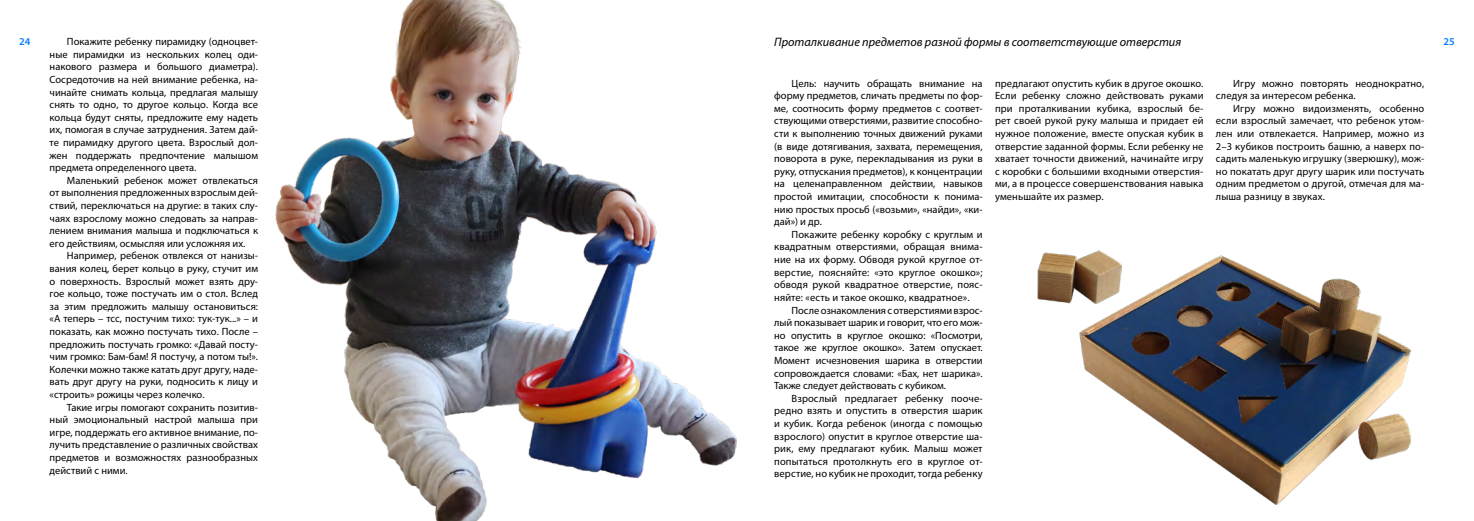
<style>
.page{position:relative;width:1474px;height:521px;background:#fff}
.page>*{position:absolute;margin:0;border:0;box-sizing:border-box;transform-origin:0 0}
.Subtitle_game{font:italic 12.25px "Myriad Pro";color:#000}
.Text{font:10.5px/12.6px "Myriad Pro";color:#000;text-align:justify}
.t1{font:600 10.5px "Myriad Pro";color:#007dff}
</style>
<div class="page">
<img style="left:1079px;top:255px;width:331px;height:249px">
<img style="left:1037px;top:251px;width:84px;height:52px">
<img style="left:275px;top:0;width:462px;height:521px">
<p class="Text" style="left:50px;top:35px;width:210px;text-indent:17px">Покажите ребенку пирамидку (одноцвет&shy;ные пирамидки из нескольких колец оди&shy;накового размера и большого диаметра).<br>Сосредоточив на ней внимание ребенка, на&shy;чинайте снимать кольца, предлагая малышу снять то одно, то другое кольцо. Когда все кольца будут сняты, предложите ему надеть их, помогая в случае затруднения. Затем дай&shy;те пирамидку другого цвета. Взрослый дол&shy;жен поддержать предпочтение малышом предмета определенного цвета.</p>
<p class="Text" style="left:50px;top:174px;width:210px;text-indent:17px">Маленький ребенок может отвлекаться от выполнения предложенных взрослым дей&shy;ствий, переключаться на другие: в таких слу&shy;чаях взрослому можно следовать за направ&shy;лением внимания малыша и подключаться к его действиям, осмысляя или усложняя их.</p>
<p class="Text" style="left:50px;top:249px;width:210px;text-indent:17px">Например, ребенок отвлекся от нанизы&shy;вания колец, берет кольцо в руку, стучит им о поверхность. Взрослый может взять дру&shy;гое кольцо, тоже постучать им о стол. Вслед за этим предложить малышу остановиться: «А теперь – тсс, постучим тихо: тук-тук...» – и показать, как можно постучать тихо. После – предложить постучать громко: «Давай посту&shy;чим громко: Бам-бам! Я постучу, а потом ты!».<br>Колечки можно также катать друг другу, наде&shy;вать друг другу на руки, подносить к лицу и «строить» рожицы через колечко.</p>
<p class="Text" style="left:50px;top:400px;width:210px;text-indent:17px">Такие игры помогают сохранить позитив&shy;ный эмоциональный настрой малыша при игре, поддержать его активное внимание, по&shy;лучить представление о различных свойствах предметов и возможностях разнообразных действий с ними.</p>
<p class="Subtitle_game" style="left:774px;top:35px;width:408px">Проталкивание предметов разной формы в соответствующие отверстия</p>
<p class="t1" style="left:19px;top:35px;width:13px">24</p>
<p class="t1" style="left:1443px;top:35px;width:13px">25</p>
<p class="Text" style="left:774px;top:77px;width:210px;text-indent:17px">Цель: научить обращать внимание на форму предметов, сличать предметы по фор&shy;ме, соотносить форму предметов с соответ&shy;ствующими отверстиями, развитие способно&shy;сти к выполнению точных движений руками (в виде дотягивания, захвата, перемещения, поворота в руке, перекладывания из руки в руку, отпускания предметов), к концентрации на целенаправленном действии, навыков простой имитации, способности к понима&shy;нию простых просьб («возьми», «найди», «ки&shy;дай») и др.</p>
<p class="Text" style="left:774px;top:228px;width:210px;text-indent:17px">Покажите ребенку коробку с круглым и квадратным отверстиями, обращая внима&shy;ние на их форму. Обводя рукой круглое от&shy;верстие, поясняйте: «это круглое окошко»; обводя рукой квадратное отверстие, пояс&shy;няйте: «есть и такое окошко, квадратное».</p>
<p class="Text" style="left:774px;top:303px;width:210px;text-indent:17px">После ознакомления с отверстиями взрос&shy;лый показывает шарик и говорит, что его мож&shy;но опустить в круглое окошко: «Посмотри, такое же круглое окошко». Затем опускает.<br>Момент исчезновения шарика в отверстии сопровождается словами: «Бах, нет шарика».<br>Также следует действовать с кубиком.</p>
<p class="Text" style="left:774px;top:392px;width:210px;text-indent:17px">Взрослый предлагает ребенку пооче&shy;редно взять и опустить в отверстия шарик и кубик. Когда ребенок (иногда с помощью взрослого) опустит в круглое отверстие ша&shy;рик, ему предлагают кубик. Малыш может попытаться протолкнуть его в круглое от&shy;верстие, но кубик не проходит, тогда ребенку</p>
<p class="Text" style="left:995px;top:77px;width:210px">предлагают опустить кубик в другое окошко.<br>Если ребенку сложно действовать руками при проталкивании кубика, взрослый бе&shy;рет своей рукой руку малыша и придает ей нужное положение, вместе опуская кубик в отверстие заданной формы. Если ребенку не хватает точности движений, начинайте игру с коробки с большими входными отверстия&shy;ми, а в процессе совершенствования навыка уменьшайте их размер.</p>
<p class="Text" style="left:1215px;top:77px;width:210px;text-indent:17px">Игру можно повторять неоднократно, следуя за интересом ребенка.</p>
<p class="Text" style="left:1215px;top:102px;width:210px;text-indent:17px">Игру можно видоизменять, особенно если взрослый замечает, что ребенок утом&shy;лен или отвлекается. Например, можно из 2–3 кубиков построить башню, а наверх по&shy;садить маленькую игрушку (зверюшку), мож&shy;но покатать друг другу шарик или постучать одним предметом о другой, отмечая для ма&shy;лыша разницу в звуках.</p>
</div>
